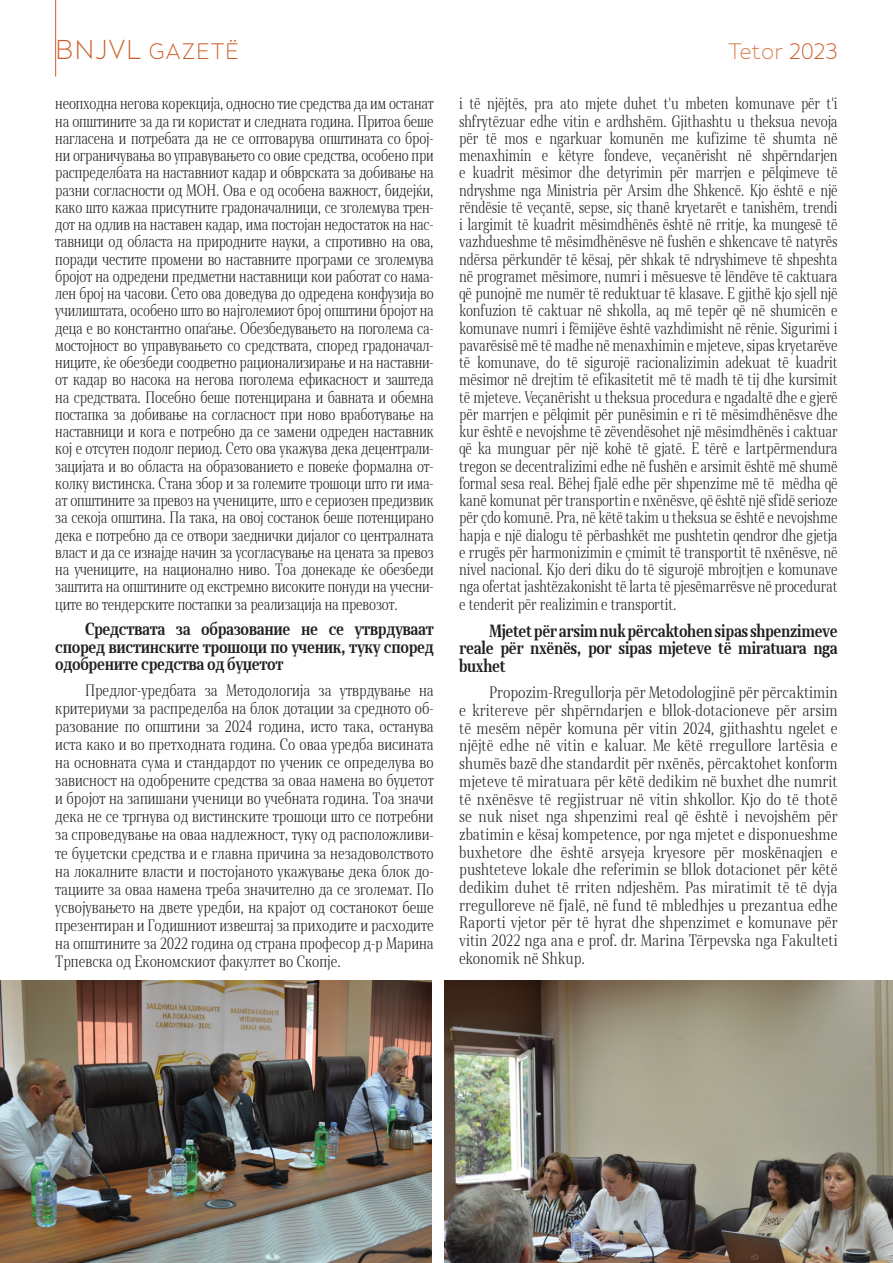
<style>
.page{position:relative;width:893px;height:1263px;background:#fff}
.page>*{position:absolute;margin:0;border:0;box-sizing:border-box;transform-origin:0 0}
.t1{font:300 21px "Skola Sans";letter-spacing:.035em;color:#cb5d27}
.t2{font:300 21px "Skola Sans";letter-spacing:-.015em;color:#d6804f}
.t3{font:700 16.5px/17.2px "Skola Serif Cn";letter-spacing:-.02em;color:#231f20;text-align:justify}
.t4{font:300 15.45px/17.2px "Skola Serif Cn";letter-spacing:-.01em;color:#231f20;text-align:justify;scale:.96 1}
.t5{font:300 15.45px/18px "Skola Serif Cn";letter-spacing:-.01em;color:#231f20;text-align:justify}
.s1{font-size:25.5px}
.s2{color:#cb5d27}
</style>
<div class="page">
<hr style="left:55px;top:0;width:1px;height:77px;background:#cb5d27">
<img style="left:0;top:980px;width:432px;height:283px">
<img style="left:444px;top:980px;width:449px;height:283px">
<h1 class="t1" style="left:55px;top:39px;width:185px"><span class="s1">BNJVL</span> GAZETË</h1>
<h1 class="t2" style="left:728px;top:39px;width:111px">Tetor <span class="s2">2023</span></h1>
<p class="t4" style="left:55px;top:95px;width:396px">неопходна негова корекција, односно тие средства да им останат на општините за да ги користат и следната година. Притоа беше нагласена и потребата да не се оптоварува општината со број&shy;ни ограничувања во управувањето со овие средства, особено при распределбата на наставниот кадар и обврската за добивање на разни согласности од МОН. Ова е од особена важност, бидејќи, како што кажаа присутните градоначалници, се зголемува трен&shy;дот на одлив на наставен кадар, има постојан недостаток на нас&shy;тавници од областа на природните науки, а спротивно на ова, поради честите промени во наставните програми се зголемува бројот на одредени предметни наставници кои работат со нама&shy;лен број на часови. Сето ова доведува до одредена конфузија во училиштата, особено што во најголемиот број општини бројот на деца е во константно опаѓање. Обезбедувањето на поголема са&shy;мостојност во управувањето со средствата, според градоначал&shy;ниците, ќе обезбеди соодветно рационализирање и на наставни&shy;от кадар во насока на негова поголема ефикасност и заштеда на средствата. Посебно беше потенцирана и бавната и обемна постапка за добивање на согласност при ново вработување на наставници и кога е потребно да се замени одреден наставник кој е отсутен подолг период. Сето ова укажува дека децентрали&shy;зацијата и во областа на образованието е повеќе формална от&shy;колку вистинска. Стана збор и за големите трошоци што ги има&shy;ат општините за превоз на учениците, што е сериозен предизвик за секоја општина. Па така, на овој состанок беше потенцирано дека е потребно да се отвори заеднички дијалог со централната власт и да се изнајде начин за усогласување на цената за превоз на учениците, на национално ниво. Тоа донекаде ќе обезбеди заштита на општините од екстремно високите понуди на учесни&shy;ците во тендерските постапки за реализација на превозот.</p>
<p class="t3" style="left:55px;top:621px;width:380px;text-indent:30px">Средствата за образование не се утврдуваат според вистинските трошоци по ученик, туку според одобрените средства од буџетот</p>
<p class="t5" style="left:55px;top:682px;width:380px;text-indent:30px">Предлог-уредбата за Методологија за утврдување на критериуми за распределба на блок дотации за средното об&shy;разование по општини за 2024 година, исто така, останува иста како и во претходната година. Со оваа уредба висината на основната сума и стандардот по ученик се определува во зависност на одобрените средства за оваа намена во буџетот и бројот на запишани ученици во учебната година. Тоа значи дека не се тргнува од вистинските трошоци што се потребни за спроведување на оваа надлежност, туку од расположливи&shy;те буџетски средства и е главна причина за незадоволството на локалните власти и постојаното укажување дека блок до&shy;тациите за оваа намена треба значително да се зголемат. По усвојувањето на двете уредби, на крајот од состанокот беше презентиран и Годишниот извештај за приходите и расходите на општините за 2022 година од страна професор д-р Марина Трпевска од Економскиот факултет во Скопје.</p>
<p class="t4" style="left:459px;top:95px;width:396px">i të njëjtës, pra ato mjete duhet t'u mbeten komunave për t'i shfrytëzuar edhe vitin e ardhshëm. Gjithashtu u theksua nevoja për të mos e ngarkuar komunën me kufizime të shumta në menaxhimin e këtyre fondeve, veçanërisht në shpërndarjen e kuadrit mësimor dhe detyrimin për marrjen e pëlqimeve të ndryshme nga Ministria për Arsim dhe Shkencë. Kjo është e një rëndësie të veçantë, sepse, siç thanë kryetarët e tanishëm, trendi i largimit të kuadrit mësimdhënës është në rritje, ka mungesë të vazhdueshme të mësimdhënësve në fushën e shkencave të natyrës ndërsa përkundër të kësaj, për shkak të ndryshimeve të shpeshta në programet mësimore, numri i mësuesve të lëndëve të caktuara që punojnë me numër të reduktuar të klasave. E gjithë kjo sjell një konfuzion të caktuar në shkolla, aq më tepër që në shumicën e komunave numri i fëmijëve është vazhdimisht në rënie. Sigurimi i pavarësisë më të madhe në menaxhimin e mjeteve, sipas kryetarëve të komunave, do të sigurojë racionalizimin adekuat të kuadrit mësimor në drejtim të efikasitetit më të madh të tij dhe kursimit të mjeteve. Veçanërisht u theksua procedura e ngadaltë dhe e gjerë për marrjen e pëlqimit për punësimin e ri të mësimdhënësve dhe kur është e nevojshme të zëvendësohet një mësimdhënës i caktuar që ka munguar për një kohë të gjatë. E tërë e lartpërmendura tregon se decentralizimi edhe në fushën e arsimit është më shumë formal sesa real. Bëhej fjalë edhe për shpenzime më të mëdha që kanë komunat për transportin e nxënësve, që është një sfidë serioze për çdo komunë. Pra, në këtë takim u theksua se është e nevojshme hapja e një dialogu të përbashkët me pushtetin qendror dhe gjetja e rrugës për harmonizimin e çmimit të transportit të nxënësve, në nivel nacional. Kjo deri diku do të sigurojë mbrojtjen e komunave nga ofertat jashtëzakonisht të larta të pjesëmarrësve në procedurat e tenderit për realizimin e transportit.</p>
<p class="t3" style="left:459px;top:622px;width:380px;line-height:17.7px;text-indent:30px">Mjetet për arsim nuk përcaktohen sipas shpenzimeve reale për nxënës, por sipas mjeteve të miratuara nga buxhet</p>
<p class="t5" style="left:459px;top:684px;width:380px;text-indent:30px">Propozim-Rregullorja për Metodologjinë për përcaktimin e kritereve për shpërndarjen e bllok-dotacioneve për arsim të mesëm nëpër komuna për vitin 2024, gjithashtu ngelet e njëjtë edhe në vitin e kaluar. Me këtë rregullore lartësia e shumës bazë dhe standardit për nxënës, përcaktohet konform mjeteve të miratuara për këtë dedikim në buxhet dhe numrit të nxënësve të regjistruar në vitin shkollor. Kjo do të thotë se nuk niset nga shpenzimi real që është i nevojshëm për zbatimin e kësaj kompetence, por nga mjetet e disponueshme buxhetore dhe është arsyeja kryesore për moskënaqjen e pushteteve lokale dhe referimin se bllok dotacionet për këtë dedikim duhet të rriten ndjeshëm. Pas miratimit të të dyja rregulloreve në fjalë, në fund të mbledhjes u prezantua edhe Raporti vjetor për të hyrat dhe shpenzimet e komunave për vitin 2022 nga ana e prof. dr. Marina Tërpevska nga Fakulteti ekonomik në Shkup.</p>
</div>
